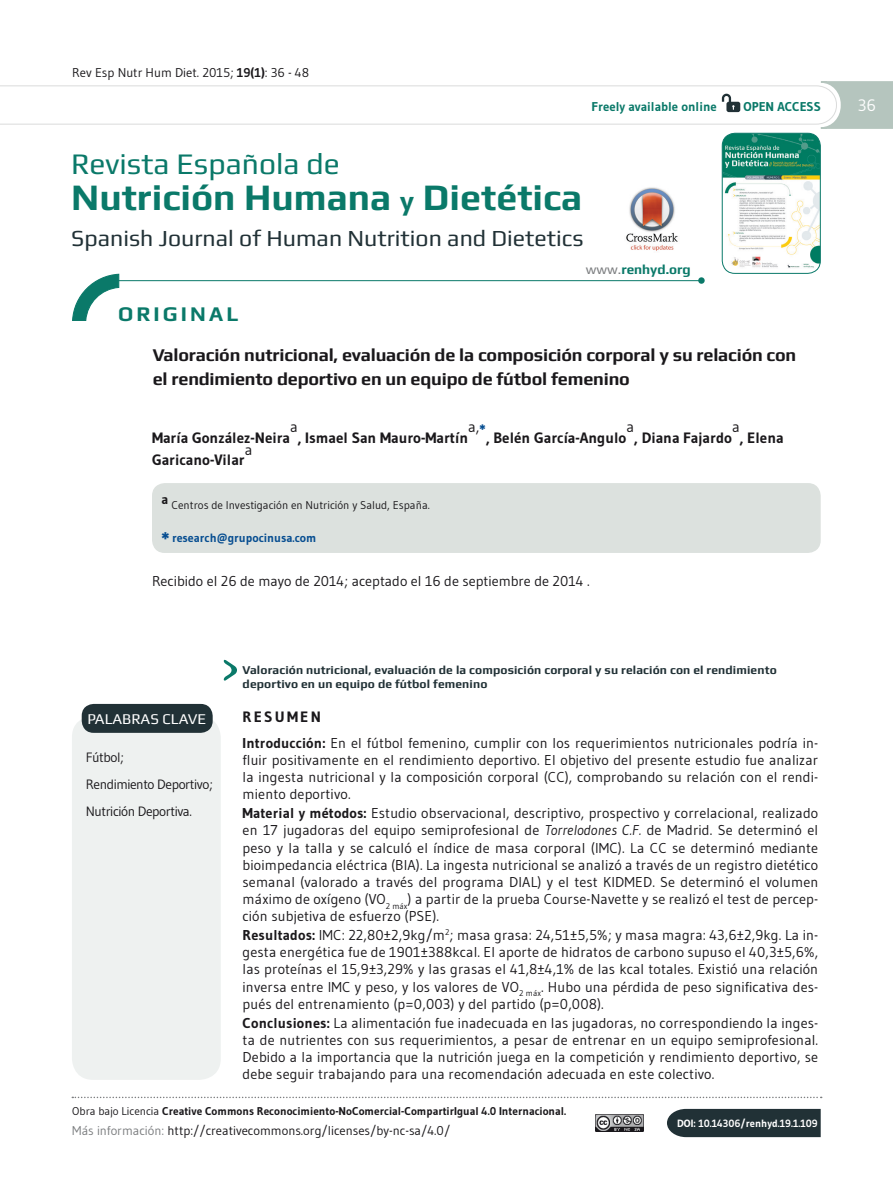
<style>
.page{position:relative;width:893px;height:1191px;background:#fff}
.page>*{position:absolute;margin:0;border:0;box-sizing:border-box;transform-origin:0 0}
.t1{font:700 37.5px "Play";color:#0a7969}
.t2{font:30px "Play";color:#0a7969}
.t3{font:23.1px "Play";color:#213136}
.t4{font:700 21px "Play";letter-spacing:.15em;color:#0a7969}
.t5{font:700 18px/24px "Play";letter-spacing:-.01em;color:#1a181b}
.t6{font:16.5px "Gudea";color:#fff}
.t7{font:700 15px "Gudea";color:#1a181b}
.t8{font:15px "Play";color:#fff}
.t9{font:700 15px "Gudea";letter-spacing:.15em;color:#1a181b}
.t10{font:15px "Gudea";color:#1a181b}
.t11{font:14.25px/17.1px "Gudea";letter-spacing:.01em;color:#1a181b;text-align:justify}
.t12{font:13.5px/27.2px "Gudea";letter-spacing:-.03em;color:#1a181b}
.t13{font:700 13.5px "Play";color:#0a7969}
.t14{font:12.75px "Gudea";color:#1a181b}
.t15{font:700 12.75px "Gudea";color:#0a7969}
.t16{font:700 12px/14.4px "Play";letter-spacing:.01em;color:#213136}
.t17{font:700 12px "Gudea";color:#074e91}
.t18{font:700 11.25px "Gudea";color:#1a181b}
.t19{font:11.25px "Gudea";color:#1a181b}
.t20{font:700 10.5px "Gudea";color:#fff}
.s1{font-weight:700}
.s2{font-size:27px}
.s3{font-weight:400;color:#7c7e80}
.s4{font-weight:700;color:#074e91}
.s5{font-size:19.5px}
.s6{font-style:italic}
.s7{font-weight:400}
.s8{color:#7c7e80}
</style>
<div class="page">
<svg style="left:667px;top:1108px;width:154px;height:29px;background:#2d3d41"></svg>
<div style="left:72px;top:716px;width:149px;height:363px;background:#eef1f0;border-radius:21px"></div>
<div style="left:82px;top:704px;width:131px;height:29px;background:#213136;border-radius:12px"></div>
<svg style="left:72px;top:1096px;width:750px;height:2px"></svg>
<hr style="left:105px;top:280px;width:595px;height:1px;background:#0a7969">
<svg style="left:72px;top:273px;width:48px;height:48px"></svg>
<svg style="left:698px;top:277px;width:7px;height:7px"></svg>
<svg style="left:224px;top:659px;width:13px;height:22px"></svg>
<div style="left:152px;top:483px;width:669px;height:70px;background:#dce1de;border-radius:13px"></div>
<svg style="left:0;top:81px;width:893px;height:48px"></svg>
<img style="left:596px;top:1115px;width:47px;height:16px">
<img style="left:722px;top:133px;width:98px;height:140px">
<div style="left:722px;top:133px;width:99px;height:141px;border:1px solid #0a7969;border-radius:13px"></div>
<img style="left:626px;top:187px;width:52px;height:64px">
<p class="t14" style="left:72px;top:65px;width:238px">Rev Esp Nutr Hum Diet. 2015; <span class="s1">19(1)</span>: 36 - 48</p>
<p class="t15" style="left:592px;top:99px;width:127px">Freely available online</p>
<p class="t15" style="left:743px;top:98px;width:79px">OPEN ACCESS</p>
<h2 class="t2" style="left:71px;top:146px;width:270px">Revista Española de</h2>
<h1 class="t1" style="left:71px;top:175px;width:513px">Nutrición Humana <span class="s2">y</span> Dietética</h1>
<h3 class="t3" style="left:71px;top:224px;width:514px">Spanish Journal of Human Nutrition and Dietetics</h3>
<h3 class="t4" style="left:118px;top:301px;width:122px">ORIGINAL</h3>
<p class="t13" style="left:586px;top:262px;width:106px"><span class="s3">www.</span>renhyd.org</p>
<p class="t5" style="left:153px;top:342px;width:645px">Valoración nutricional, evaluación de la composición corporal y su relación con el rendimiento deportivo en un equipo de fútbol femenino</p>
<p class="t10" style="left:290px;top:417px;width:9px">a</p>
<p class="t10" style="left:468px;top:417px;width:19px">a,<span class="s4">*</span></p>
<p class="t10" style="left:627px;top:417px;width:9px">a</p>
<p class="t10" style="left:732px;top:417px;width:9px">a</p>
<p class="t7" style="left:152px;top:428px;width:140px">María González-Neira</p>
<p class="t7" style="left:298px;top:428px;width:172px">, Ismael San Mauro-Martín</p>
<p class="t7" style="left:486px;top:428px;width:142px">, Belén García-Angulo</p>
<p class="t7" style="left:634px;top:428px;width:99px">, Diana Fajardo</p>
<p class="t7" style="left:740px;top:428px;width:45px">, Elena</p>
<p class="t10" style="left:245px;top:440px;width:9px">a</p>
<p class="t7" style="left:152px;top:450px;width:94px">Garicano-Vilar</p>
<p class="t19" style="left:161px;top:498px;width:270px"><sup>a</sup> Centros de Investigación en Nutrición y Salud, España.</p>
<p class="t17" style="left:161px;top:530px;width:157px"><span class="s5">*</span> research@grupocinusa.com</p>
<p class="t11" style="left:152px;top:572px;width:439px">Recibido el 26 de mayo de 2014; aceptado el 16 de septiembre de 2014 .</p>
<p class="t8" style="left:87px;top:709px;width:120px">PALABRAS CLAVE</p>
<p class="t12" style="left:86px;top:743px;width:128px">Fútbol;<br>Rendimiento Deportivo;<br>Nutrición Deportiva.</p>
<p class="t16" style="left:243px;top:662px;width:536px">Valoración nutricional, evaluación de la composición corporal y su relación con el rendimiento deportivo en un equipo de fútbol femenino</p>
<p class="t9" style="left:243px;top:707px;width:80px">RESUMEN</p>
<p class="t11" style="left:243px;top:734px;width:577px"><span class="s1">Introducción:</span> En el fútbol femenino, cumplir con los requerimientos nutricionales podría in&shy;fluir positivamente en el rendimiento deportivo. El objetivo del presente estudio fue analizar la ingesta nutricional y la composición corporal (CC), comprobando su relación con el rendi&shy;miento deportivo.</p>
<p class="t11" style="left:243px;top:804px;width:577px"><span class="s1">Material y métodos:</span> Estudio observacional, descriptivo, prospectivo y correlacional, realizado en 17 jugadoras del equipo semiprofesional de <span class="s6">Torrelodones C.F.</span> de Madrid. Se determinó el peso y la talla y se calculó el índice de masa corporal (IMC). La CC se determinó mediante bioimpedancia eléctrica (BIA). La ingesta nutricional se analizó a través de un registro dietético semanal (valorado a través del programa DIAL) y el test KIDMED. Se determinó el volumen máximo de oxígeno (VO<sub>2</sub> <sub>máx</sub>) a partir de la prueba Course-Navette y se realizó el test de percep&shy;ción subjetiva de esfuerzo (PSE).</p>
<p class="t11" style="left:243px;top:926px;width:577px"><span class="s1">Resultados:</span> IMC: 22,80±2,9kg/m<sup>2</sup>; masa grasa: 24,51±5,5%; y masa magra: 43,6±2,9kg. La in&shy;gesta energética fue de 1901±388kcal. El aporte de hidratos de carbono supuso el 40,3±5,6%, las proteínas el 15,9±3,29% y las grasas el 41,8±4,1% de las kcal totales. Existió una relación inversa entre IMC y peso, y los valores de VO<sub>2</sub> <sub>máx</sub>. Hubo una pérdida de peso significativa des&shy;pués del entrenamiento (p=0,003) y del partido (p=0,008).</p>
<p class="t11" style="left:243px;top:1014px;width:577px"><span class="s1">Conclusiones:</span> La alimentación fue inadecuada en las jugadoras, no correspondiendo la inges&shy;ta de nutrientes con sus requerimientos, a pesar de entrenar en un equipo semiprofesional.<br>Debido a la importancia que la nutrición juega en la competición y rendimiento deportivo, se debe seguir trabajando para una recomendación adecuada en este colectivo.</p>
<p class="t18" style="left:72px;top:1104px;width:495px"><span class="s7">Obra bajo Licencia</span> Creative Commons Reconocimiento-NoComercial-CompartirIgual 4.0 Internacional.</p>
<p class="t14" style="left:72px;top:1122px;width:379px"><span class="s8">Más información:</span> http://creativecommons.org/licenses/by-nc-sa/4.0/</p>
<p class="t20" style="left:677px;top:1117px;width:142px">DOI: 10.14306/renhyd.19.1.109</p>
<p class="t6" style="left:858px;top:95px;width:20px">36</p>
</div>
